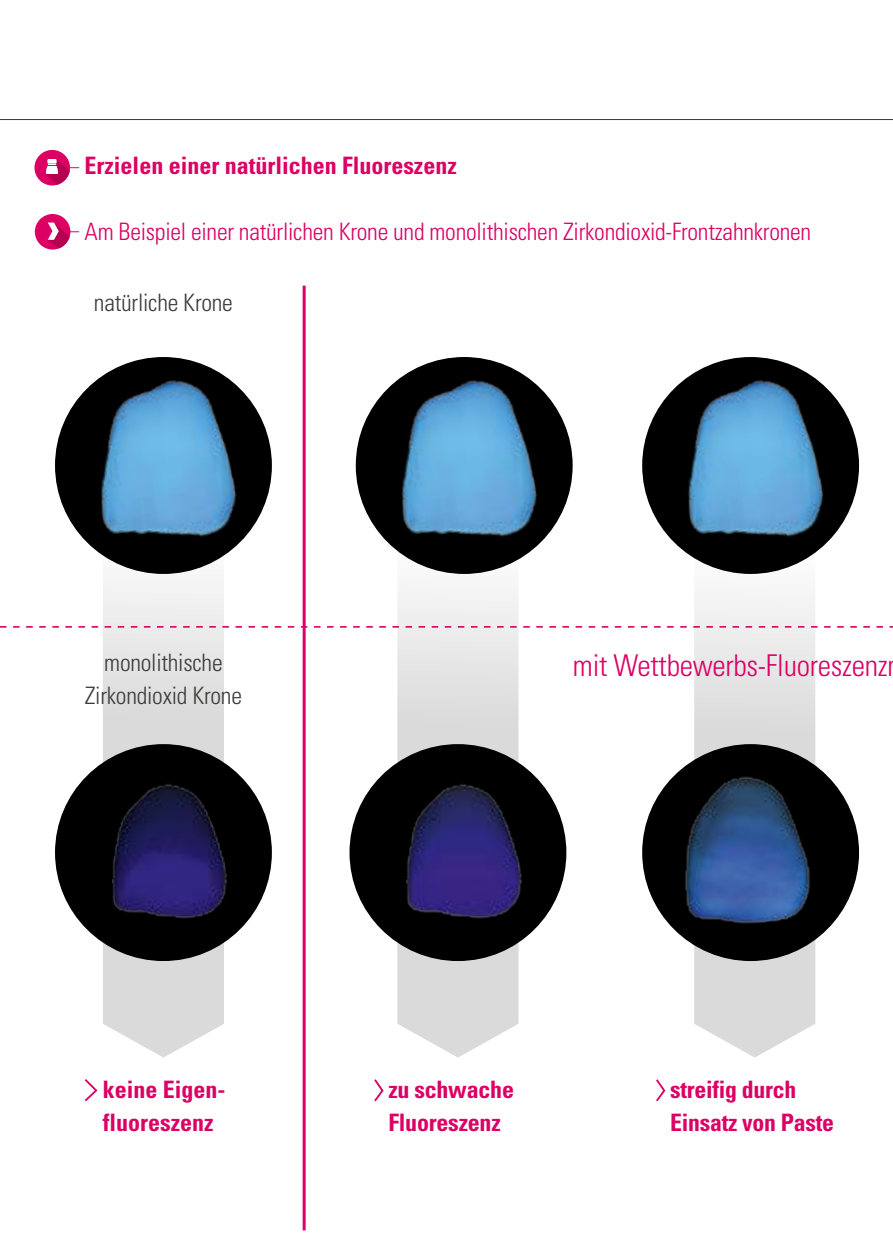
<style>
.page{position:relative;width:893px;height:1259px;background:#fff}
.page>*{position:absolute;margin:0;border:0;box-sizing:border-box;transform-origin:0 0}
.t1{font:300 condensed 30px "Univers LT Std";letter-spacing:-.01em;color:#dd0064}
.t2{font:700 condensed 24px/33px "Univers LT Std";color:#dd0064}
.t3{font:300 condensed 24px "Univers LT Std";letter-spacing:-.01em;color:#dd0064}
.t4{font:300 condensed 24px/33px "Univers LT Std";letter-spacing:-.01em;color:#3b3b3a;text-align:center}
</style>
<div class="page">
<hr style="left:0;top:119px;width:893px;height:1px;background:#3b3b3a">
<hr style="left:35px;top:231px;width:44px;height:1px;background:#dd0064">
<div style="left:35px;top:214px;width:35px;height:35px;background:#dd0064;border-radius:50%"></div>
<svg style="left:48px;top:222px;width:22px;height:26px"></svg>
<div style="left:34px;top:150px;width:36px;height:35px;background:#dd0064;border-radius:50%"></div>
<svg style="left:46px;top:159px;width:33px;height:26px"></svg>
<svg style="left:103px;top:557px;width:121px;height:500px;fill:#dfdfdf"></svg>
<svg style="left:397px;top:553px;width:121px;height:504px;fill:#e0e0e0"></svg>
<svg style="left:694px;top:553px;width:121px;height:504px;fill:#e1e1e1"></svg>
<img style="left:55px;top:744px;width:217px;height:217px;border-radius:108px">
<img style="left:349px;top:744px;width:217px;height:217px;border-radius:108px">
<img style="left:642px;top:744px;width:217px;height:217px;border-radius:108px">
<hr style="left:303px;top:286px;width:3px;height:944px;background:#dd0064">
<svg style="left:0;top:626px;width:893px;height:1px"></svg>
<img style="left:642px;top:357px;width:217px;height:217px;border-radius:108px">
<img style="left:356px;top:357px;width:217px;height:217px;border-radius:108px">
<img style="left:55px;top:357px;width:217px;height:217px;border-radius:108px">
<svg style="left:374px;top:1079px;width:10px;height:23px"></svg>
<svg style="left:84px;top:1079px;width:14px;height:23px"></svg>
<svg style="left:656px;top:1079px;width:10px;height:23px"></svg>
<p class="t2" style="left:85px;top:149px;width:373px">Erzielen einer natürlichen Fluoreszenz</p>
<p class="t3" style="left:85px;top:217px;width:728px">Am Beispiel einer natürlichen Krone und monolithischen Zirkondioxid-Frontzahnkronen</p>
<p class="t4" style="left:94px;top:286px;width:140px">natürliche Krone</p>
<p class="t4" style="left:85px;top:646px;width:159px">monolithische<br>Zirkondioxid Krone</p>
<p class="t1" style="left:573px;top:647px;width:316px">mit Wettbewerbs-Fluoreszenz</p>
<p class="t2" style="left:103px;top:1073px;width:124px">keine Eigen&shy;fluoreszenz</p>
<p class="t2" style="left:670px;top:1073px;width:165px">streifig durch<br>Einsatz von Paste</p>
<p class="t2" style="left:388px;top:1073px;width:127px">zu schwache<br>Fluoreszenz</p>
</div>
